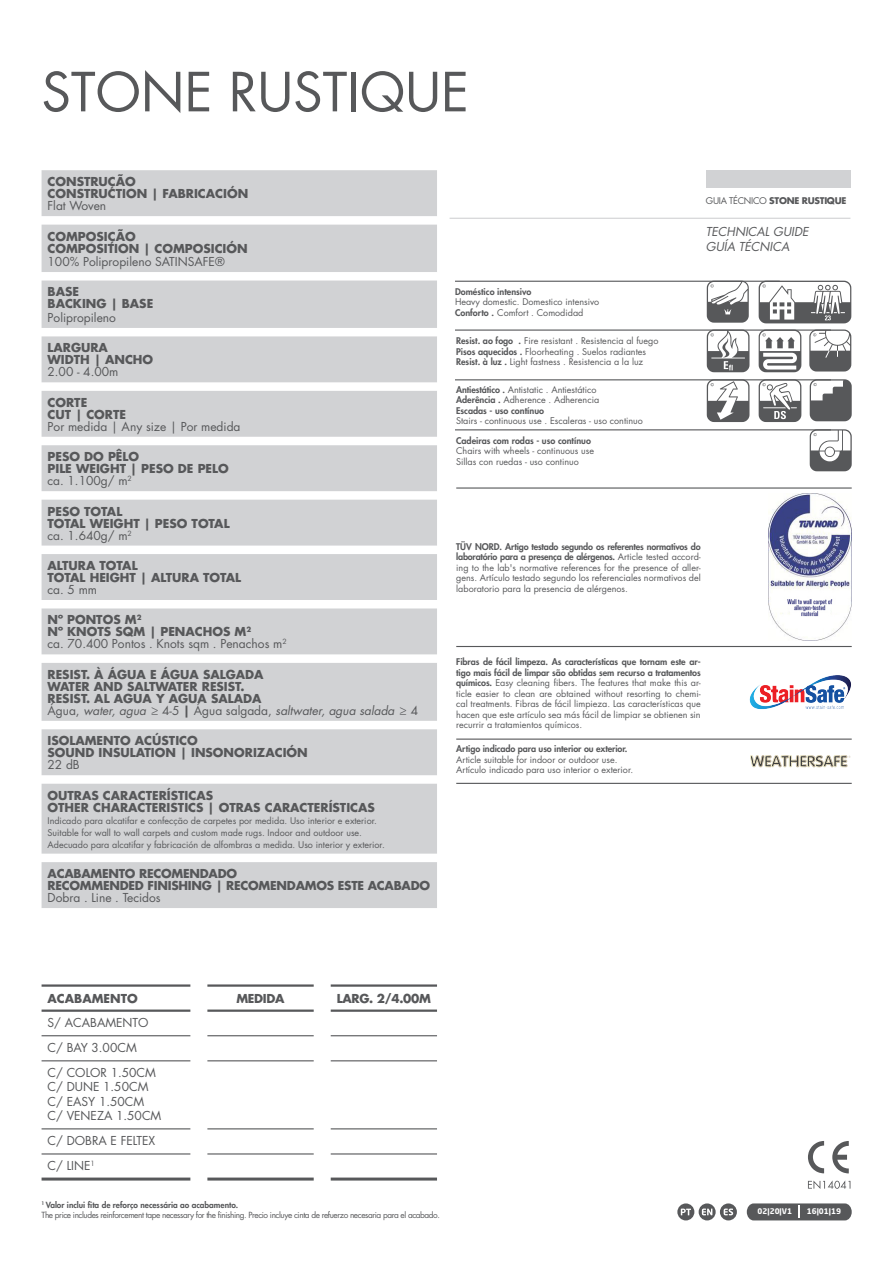
<style>
.page{position:relative;width:893px;height:1263px;background:#fff}
.page>*{position:absolute;margin:0;border:0;box-sizing:border-box;transform-origin:0 0}
.t1{font:52.5px "Futura Std";color:#57585a}
.t2{font:700 12px/12px "Futura Std";color:#57585a}
.t3{font:12px/25px "Futura Std";color:#57585a}
.t4{font:700 12px/12px "Futura Std";letter-spacing:-.02em;color:#57585a}
.t5{font:italic 12px/14.4px "Futura Std";color:#57585a}
.t6{font:9px/10.5px "Futura Std";color:#57585a}
.t7{font:800 9px "Futura Std";color:#57585a}
.t8{font:700 9px "Futura Std";letter-spacing:-.03em;color:#57585a}
.t9{font:8.25px/9.8px "Futura Std";letter-spacing:-.05em;color:#57585a}
.t10{font:700 7.65px "Neo Sans Std";color:#fff}
.s1{font-weight:400}
.s2{font-weight:700}
.s3{font-weight:400;font-style:italic}
.s4{font-weight:800}
</style>
<div class="page">
<svg style="left:707px;top:331px;width:42px;height:41px"></svg>
<svg style="left:759px;top:281px;width:92px;height:42px"></svg>
<hr style="left:450px;top:218px;width:400px;height:1px;background:#d1d2d4">
<div style="left:706px;top:170px;width:144px;height:18px;background:#d1d2d4"></div>
<svg style="left:677px;top:1203px;width:17px;height:17px"></svg>
<svg style="left:681px;top:1208px;width:10px;height:7px"></svg>
<svg style="left:699px;top:1203px;width:17px;height:17px"></svg>
<svg style="left:702px;top:1208px;width:10px;height:7px"></svg>
<svg style="left:720px;top:1203px;width:17px;height:17px"></svg>
<svg style="left:724px;top:1208px;width:9px;height:7px"></svg>
<svg style="left:747px;top:1203px;width:105px;height:17px;background:#626365"></svg>
<svg style="left:42px;top:170px;width:395px;height:738px;background:#d7d8d9"></svg>
<hr style="left:455px;top:329px;width:376px;height:2px;background:#57585a">
<hr style="left:455px;top:379px;width:376px;height:1px;background:#57585a">
<hr style="left:455px;top:429px;width:376px;height:1px;background:#57585a">
<svg style="left:759px;top:329px;width:42px;height:43px"></svg>
<hr style="left:455px;top:281px;width:325px;height:1px;background:#57585a">
<svg style="left:809px;top:329px;width:42px;height:42px"></svg>
<svg style="left:759px;top:379px;width:42px;height:43px"></svg>
<svg style="left:707px;top:379px;width:42px;height:43px"></svg>
<svg style="left:810px;top:379px;width:42px;height:42px"></svg>
<svg style="left:707px;top:281px;width:42px;height:42px"></svg>
<svg style="left:810px;top:429px;width:42px;height:42px"></svg>
<svg style="left:750px;top:755px;width:100px;height:12px"></svg>
<img style="left:749px;top:675px;width:102px;height:35px">
<hr style="left:42px;top:984px;width:148px;height:3px;background:#57585a">
<hr style="left:42px;top:1009px;width:148px;height:3px;background:#57585a">
<hr style="left:207px;top:984px;width:107px;height:3px;background:#57585a">
<hr style="left:207px;top:1009px;width:107px;height:3px;background:#57585a">
<hr style="left:331px;top:984px;width:106px;height:3px;background:#57585a">
<hr style="left:331px;top:1009px;width:106px;height:3px;background:#57585a">
<hr style="left:42px;top:1035px;width:148px;height:1px;background:#57585a">
<hr style="left:207px;top:1035px;width:107px;height:1px;background:#57585a">
<hr style="left:331px;top:1035px;width:106px;height:1px;background:#57585a">
<hr style="left:42px;top:1060px;width:148px;height:1px;background:#57585a">
<hr style="left:207px;top:1060px;width:107px;height:1px;background:#57585a">
<hr style="left:331px;top:1060px;width:106px;height:1px;background:#57585a">
<hr style="left:42px;top:1128px;width:148px;height:1px;background:#57585a">
<hr style="left:207px;top:1128px;width:107px;height:1px;background:#57585a">
<hr style="left:331px;top:1128px;width:106px;height:1px;background:#57585a">
<hr style="left:42px;top:1153px;width:148px;height:1px;background:#57585a">
<hr style="left:207px;top:1153px;width:107px;height:1px;background:#57585a">
<hr style="left:331px;top:1153px;width:106px;height:1px;background:#57585a">
<hr style="left:42px;top:1177px;width:148px;height:3px;background:#57585a">
<hr style="left:207px;top:1177px;width:107px;height:3px;background:#57585a">
<hr style="left:331px;top:1177px;width:106px;height:3px;background:#57585a">
<svg style="left:808px;top:1180px;width:42px;height:9px"></svg>
<svg style="left:808px;top:1141px;width:41px;height:32px"></svg>
<img style="left:768px;top:494px;width:83px;height:147px">
<hr style="left:456px;top:487px;width:396px;height:2px;background:#57585a">
<hr style="left:456px;top:646px;width:396px;height:1px;background:#57585a">
<hr style="left:456px;top:738px;width:396px;height:2px;background:#57585a">
<hr style="left:456px;top:783px;width:396px;height:1px;background:#57585a">
<h1 class="t1" style="left:42px;top:59px;width:429px">STONE RUSTIQUE</h1>
<h2 class="t2" style="left:48px;top:175px;width:202px">CONSTRUÇÃO<br>CONSTRUCTION | FABRICACIÓN</h2>
<h2 class="t3" style="left:48px;top:193px;width:60px">Flat Woven</h2>
<h2 class="t2" style="left:48px;top:230px;width:202px">COMPOSIÇÃO<br>COMPOSITION | COMPOSICIÓN</h2>
<h2 class="t3" style="left:48px;top:249px;width:179px">100% Polipropileno SATINSAFE®</h2>
<h2 class="t2" style="left:48px;top:286px;width:107px">BASE<br>BACKING | BASE</h2>
<h2 class="t3" style="left:48px;top:305px;width:70px">Polipropileno</h2>
<h2 class="t2" style="left:48px;top:342px;width:107px">LARGURA<br>WIDTH | ANCHO</h2>
<h2 class="t3" style="left:48px;top:360px;width:72px">2.00 - 4.00m</h2>
<h2 class="t2" style="left:48px;top:396px;width:80px">CORTE<br>CUT | CORTE</h2>
<h2 class="t3" style="left:48px;top:414px;width:194px">Por medida | Any size | Por medida</h2>
<h2 class="t2" style="left:48px;top:450px;width:183px">PESO DO PÊLO<br>PILE WEIGHT | PESO DE PELO <span class="s1">ca. 1.100g/ m</span><sup>2</sup></h2>
<h2 class="t2" style="left:48px;top:505px;width:184px">PESO TOTAL<br>TOTAL WEIGHT | PESO TOTAL <span class="s1">ca. 1.640g/ m</span><sup>2</sup></h2>
<h2 class="t2" style="left:48px;top:559px;width:195px">ALTURA TOTAL<br>TOTAL HEIGHT | ALTURA TOTAL</h2>
<h2 class="t3" style="left:48px;top:577px;width:51px">ca. 5 mm</h2>
<h2 class="t3" style="left:48px;top:614px;width:241px;line-height:12px"><span class="s2">Nº PONTOS M</span><sup>2<br></sup><span class="s2">Nº KNOTS SQM | PENACHOS M</span><sup>2<br></sup>ca. 70.400 Pontos . Knots sqm . Penachos m<sup>2</sup></h2>
<h2 class="t2" style="left:48px;top:668px;width:372px">RESIST. À ÁGUA E ÁGUA SALGADA<br>WATER AND SALTWATER RESIST.<br>RESIST. AL AGUA Y AGUA SALADA<br><span class="s1">Água,</span> <span class="s3">water, agua ≥</span> <span class="s1">4-5</span> | <span class="s1">Água salgada,</span> <span class="s3">saltwater, agua salada ≥</span> <span class="s1">4</span></h2>
<h2 class="t2" style="left:48px;top:734px;width:262px">ISOLAMENTO ACÚSTICO<br>SOUND INSULATION | INSONORIZACIÓN</h2>
<h2 class="t3" style="left:48px;top:752px;width:34px">22 dB</h2>
<h2 class="t2" style="left:48px;top:789px;width:329px">OUTRAS CARACTERÍSTICAS<br>OTHER CHARACTERISTICS | OTRAS CARACTERÍSTICAS</h2>
<p class="t6" style="left:48px;top:814px;width:339px;line-height:12px">Indicado para alcatifar e confecção de carpetes por medida. Uso interior e exterior.<br>Suitable for wall to wall carpets and custom made rugs. Indoor and outdoor use.<br>Adecuado para alcatifar y fabricación de alfombras a medida. Uso interior y exterior.</p>
<h2 class="t4" style="left:48px;top:867px;width:384px">ACABAMENTO RECOMENDADO<br>RECOMMENDED FINISHING | RECOMENDAMOS ESTE ACABADO</h2>
<h2 class="t3" style="left:48px;top:885px;width:115px">Dobra . Line . Tecidos</h2>
<p class="t7" style="left:455px;top:286px;width:78px">Doméstico intensivo</p>
<p class="t6" style="left:455px;top:297px;width:146px">Heavy domestic. Domestico intensivo<br><span class="s4">Conforto .</span> Comfort . Comodidad</p>
<p class="t6" style="left:456px;top:336px;width:204px"><span class="s4">Resist. ao fogo .</span> Fire resistant . Resistencia al fuego<br><span class="s4">Pisos aquecidos .</span> Floorheating . Suelos radiantes<br><span class="s4">Resist. à luz .</span> Light fastness . Resistencia a la luz</p>
<p class="t6" style="left:456px;top:384px;width:145px"><span class="s4">Antiestático .</span> Antistatic . Antiestático<br><span class="s4">Aderência .</span> Adherence . Adherencia<br><span class="s4">Escadas - uso contínuo</span></p>
<p class="t6" style="left:456px;top:416px;width:188px">Stairs - continuous use . Escaleras - uso continuo</p>
<p class="t7" style="left:456px;top:434px;width:136px">Cadeiras com rodas - uso contínuo</p>
<p class="t6" style="left:456px;top:446px;width:139px">Chairs with wheels - continuous use<br>Sillas con ruedas - uso continuo</p>
<p class="t8" style="left:706px;top:195px;width:142px"><span class="s1">GUIA TÉCNICO</span> STONE RUSTIQUE</p>
<h2 class="t5" style="left:706px;top:225px;width:104px">TECHNICAL GUIDE<br>GUÍA TÉCNICA</h2>
<p class="t6" style="left:456px;top:541px;width:246px;text-align:justify"><span class="s4">TÜV NORD. Artigo testado segundo os referentes normativos do laboratório para a presença de alérgenos.</span> Article tested accord&shy;ing to the lab's normative references for the presence of aller&shy;gens. Artículo testado segundo los referenciales normativos del laboratorio para la presencia de alérgenos.</p>
<p class="t6" style="left:456px;top:656px;width:246px;text-align:justify"><span class="s4">Fibras de fácil limpeza. As características que tornam este ar&shy;tigo mais fácil de limpar são obtidas sem recurso a tratamentos químicos.</span> Easy cleaning fibers. The features that make this ar&shy;ticle easier to clean are obtained without resorting to chemi&shy;cal treatments. Fibras de fácil limpieza. Las características que hacen que este artículo sea más fácil de limpiar se obtienen sin recurrir a tratamientos químicos.</p>
<p class="t7" style="left:456px;top:743px;width:173px">Artigo indicado para uso interior ou exterior.</p>
<p class="t6" style="left:456px;top:754px;width:178px">Article suitable for indoor or outdoor use.<br>Artículo indicado para uso interior o exterior.</p>
<h2 class="t2" style="left:48px;top:992px;width:92px">ACABAMENTO</h2>
<h2 class="t2" style="left:236px;top:992px;width:50px">MEDIDA</h2>
<h2 class="t2" style="left:337px;top:992px;width:95px">LARG. 2/4.00M</h2>
<h2 class="t3" style="left:48px;top:1010px;width:110px">S/ ACABAMENTO<br>C/ BAY 3.00CM<br>C/ COLOR 1.50CM</h2>
<h2 class="t3" style="left:48px;top:1080px;width:115px;line-height:14.4px">C/ DUNE 1.50CM<br>C/ EASY 1.50CM<br>C/ VENEZA 1.50CM</h2>
<h2 class="t3" style="left:48px;top:1128px;width:109px">C/ DOBRA E FELTEX<br>C/ LINE<sup>1</sup></h2>
<p class="t9" style="left:42px;top:1200px;width:400px"><sup>1</sup> <span class="s4">Valor inclui fita de reforço necessária ao acabamento.<br></span>The price includes reinforcement tape necessary for the finishing. Precio incluye cinta de refuerzo necesaria para el acabado.</p>
<p class="t10" style="left:757px;top:1207px;width:36px">02|20|V1</p>
<p class="t10" style="left:807px;top:1207px;width:36px">16|01|19</p>
</div>
